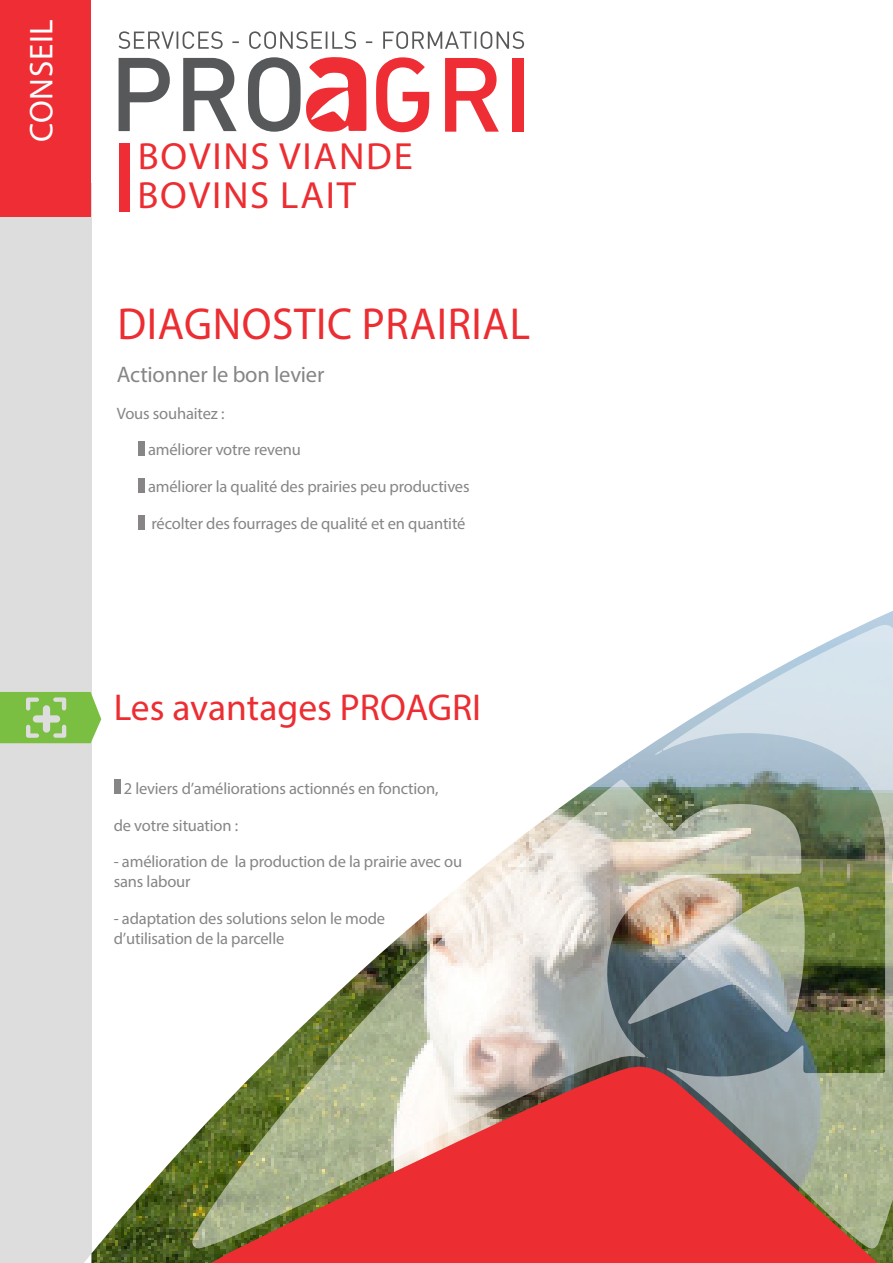
<style>
.page{position:relative;width:893px;height:1263px;background:#fff}
.page>*{position:absolute;margin:0;border:0;box-sizing:border-box;transform-origin:0 0}
.t1{font:45px "Myriad Pro";letter-spacing:.015em;color:#ec2d32;scale:.96 1}
.t2{font:37.95px "Myriad Pro";letter-spacing:.045em;color:#ec2d32}
.t3{font:37.5px "Myriad Pro";color:#ec2d32}
.t4{font:33px "Myriad Pro";letter-spacing:.02em;color:#fff}
.t5{font:22.5px "Myriad Pro";letter-spacing:-.01em;color:#878586}
.t6{font:16.5px/19.8px "Myriad Pro";letter-spacing:-.01em;color:#878586}
</style>
<div class="page">
<div style="left:0;top:183px;width:91px;height:1080px;background:#dedddd"></div>
<div style="left:138px;top:441px;width:7px;height:14px;background:#878586"></div>
<div style="left:138px;top:478px;width:7px;height:14px;background:#878586"></div>
<div style="left:138px;top:515px;width:7px;height:14px;background:#878586"></div>
<svg style="left:119px;top:58px;width:51px;height:73px"></svg>
<svg style="left:183px;top:58px;width:54px;height:73px"></svg>
<svg style="left:248px;top:57px;width:118px;height:75px"></svg>
<svg style="left:376px;top:57px;width:53px;height:75px"></svg>
<svg style="left:445px;top:58px;width:54px;height:74px"></svg>
<div style="left:513px;top:58px;width:11px;height:74px;background:#ee2d35"></div>
<div style="left:119px;top:144px;width:11px;height:68px;background:#ee2d35"></div>
<svg style="left:119px;top:31px;width:405px;height:18px"></svg>
<svg style="left:0;top:692px;width:74px;height:51px;background:#8bc35d"></svg>
<img style="left:91px;top:611px;width:802px;height:652px">
<svg style="left:192px;top:778px;width:471px;height:284px"></svg>
<img style="left:663px;top:623px;width:230px;height:439px">
<img style="left:628px;top:886px;width:177px;height:147px">
<svg style="left:651px;top:749px;width:13px;height:9px"></svg>
<svg style="left:170px;top:1062px;width:723px;height:201px;background:#c46d5f"></svg>
<div style="left:0;top:0;width:91px;height:217px;background:#ee2d35"></div>
<p class="t4" style="left:21px;top:142px;width:124px;rotate:-90deg">CONSEIL</p>
<p class="t2" style="left:138px;top:133px;width:277px">BOVINS VIANDE</p>
<p class="t2" style="left:138px;top:172px;width:220px">BOVINS LAIT</p>
<p class="t1" style="left:117px;top:296px;width:431px">DIAGNOSTIC PRAIRIAL</p>
<p class="t5" style="left:117px;top:361px;width:209px">Actionner le bon levier</p>
<p class="t6" style="left:117px;top:403px;width:109px">Vous souhaitez :</p>
<p class="t6" style="left:148px;top:440px;width:154px">améliorer votre revenu</p>
<p class="t6" style="left:148px;top:477px;width:323px">améliorer la qualité des prairies peu productives</p>
<p class="t6" style="left:151px;top:513px;width:315px">récolter des fourrages de qualité et en quantité</p>
<p class="t3" style="left:114px;top:684px;width:369px">Les avantages PROAGRI</p>
<p class="t6" style="left:124px;top:778px;width:316px">2 leviers d’améliorations actionnés en fonction,</p>
<p class="t6" style="left:114px;top:815px;width:126px">de votre situation :</p>
<p class="t6" style="left:114px;top:852px;width:350px">- amélioration de la production de la prairie avec ou sans labour</p>
<p class="t6" style="left:114px;top:908px;width:273px">- adaptation des solutions selon le mode d’utilisation de la parcelle</p>
</div>
